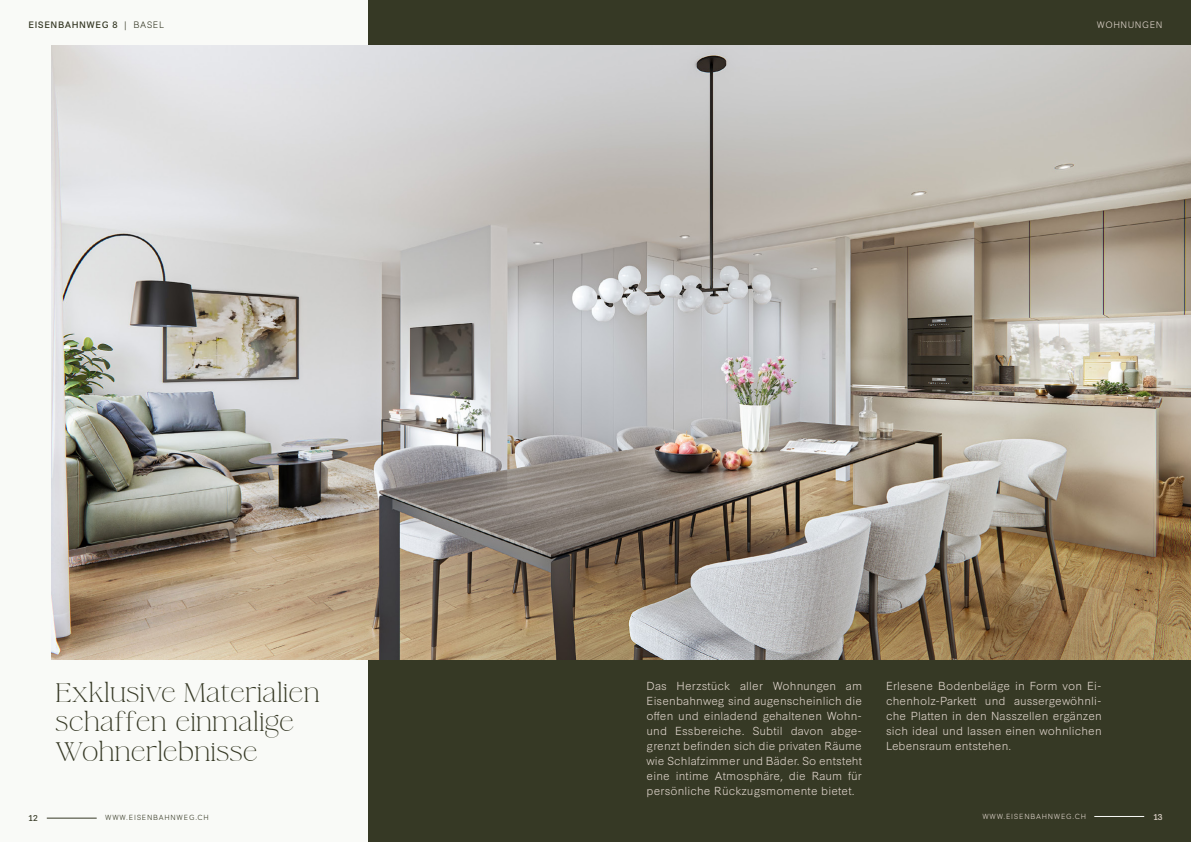
<style>
.page{position:relative;width:1191px;height:842px;background:#f9faf7}
.page>*{position:absolute;margin:0;border:0;box-sizing:border-box;transform-origin:0 0}
.t1{font:23.5px/29.8px "La Luxes Serif";color:#363925}
.t2{font:300 11px/15px "Synthese";letter-spacing:.01em;color:#e3d8cf;text-align:justify}
.t3{font:8.8px "Synthese";letter-spacing:.06em;color:#363925}
.t4{font:300 8.8px "Synthese";letter-spacing:.06em;color:#e3d8cf}
.t5{font:8px "Synthese";color:#e3d8cf}
.t6{font:8px "Synthese";color:#363925}
.t7{font:300 7px "Synthese";letter-spacing:.11em;color:#363925}
.t8{font:300 7px "Synthese";letter-spacing:.11em;color:#e3d8cf}
.s1{font-weight:300}
</style>
<div class="page">
<div style="left:369px;top:0;width:822px;height:842px;background:#363925"></div>
<img style="left:51px;top:45px;width:1140px;height:614px">
<hr style="left:1094px;top:816px;width:50px;height:1px;background:#f9faf7">
<hr style="left:47px;top:818px;width:50px;height:1px;background:#363925">
<p class="t3" style="left:28px;top:17px;width:137px">EISENBAHNWEG 8 <span class="s1">| BASEL</span></p>
<p class="t4" style="left:1096px;top:17px;width:67px">WOHNUNGEN</p>
<h1 class="t1" style="left:55px;top:677px;width:266px">Exklusive Materialien schaffen einmalige<br>Wohnerlebnisse</h1>
<p class="t2" style="left:646px;top:677px;width:217px">Das Herzstück aller Wohnungen am Eisenbahnweg sind augenscheinlich die offen und einladend gehaltenen Wohn&shy;und Essbereiche. Subtil davon abge&shy;grenzt befinden sich die privaten Räume wie Schlafzimmer und Bäder. So entsteht eine intime Atmosphäre, die Raum für persönliche Rückzugsmomente bietet.</p>
<p class="t2" style="left:886px;top:677px;width:217px">Erlesene Bodenbeläge in Form von Ei&shy;chenholz-Parkett und aussergewöhnli&shy;che Platten in den Nasszellen ergänzen sich ideal und lassen einen wohnlichen Lebensraum entstehen.</p>
<p class="t6" style="left:28px;top:811px;width:11px">12</p>
<p class="t7" style="left:105px;top:812px;width:105px">WWW.EISENBAHNWEG.CH</p>
<p class="t8" style="left:982px;top:810px;width:105px">WWW.EISENBAHNWEG.CH</p>
<p class="t5" style="left:1153px;top:810px;width:11px">13</p>
</div>
